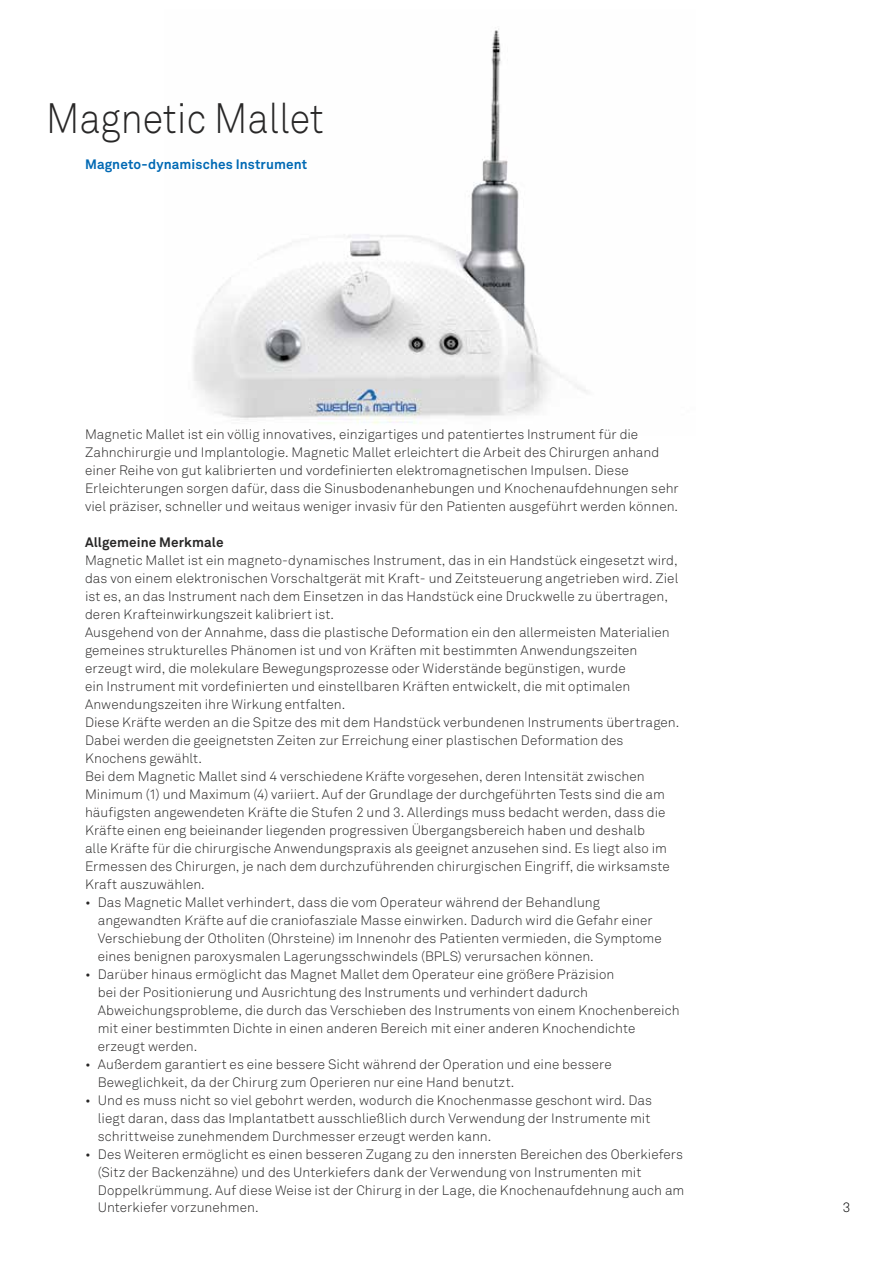
<style>
.page{position:relative;width:893px;height:1263px;background:#fff}
.page>*{position:absolute;margin:0;border:0;box-sizing:border-box;transform-origin:0 0}
.t1{font:42px "Akkurat Light Pro";color:#282727;scale:.9 1}
.t2{font:13.5px/18px "Akkurat Light Pro";letter-spacing:.005em;color:#282727}
.t3{font:700 13.5px "Akkurat Pro";letter-spacing:.01em;color:#0069b4}
.t4{font:700 13.5px "Akkurat Pro";letter-spacing:.005em;color:#282727}
.t5{font:13.5px "Akkurat Light Pro";color:#000}
</style>
<div class="page">
<img style="left:193px;top:28px;width:393px;height:396px">
<h1 class="t1" style="left:46px;top:93px;width:310px">Magnetic Mallet</h1>
<p class="t3" style="left:85px;top:155px;width:224px">Magneto-dynamisches Instrument</p>
<p class="t2" style="left:85px;top:425px;width:595px">Magnetic Mallet ist ein völlig innovatives, einzigartiges und patentiertes Instrument für die Zahnchirurgie und Implantologie. Magnetic Mallet erleichtert die Arbeit des Chirurgen anhand einer Reihe von gut kalibrierten und vordefinierten elektromagnetischen Impulsen. Diese Erleichterungen sorgen dafür, dass die Sinusbodenanhebungen und Knochenaufdehnungen sehr viel präziser, schneller und weitaus weniger invasiv für den Patienten ausgeführt werden können.</p>
<p class="t4" style="left:85px;top:533px;width:140px">Allgemeine Merkmale</p>
<p class="t2" style="left:85px;top:551px;width:596px">Magnetic Mallet ist ein magneto-dynamisches Instrument, das in ein Handstück eingesetzt wird, das von einem elektronischen Vorschaltgerät mit Kraft- und Zeitsteuerung angetrieben wird. Ziel ist es, an das Instrument nach dem Einsetzen in das Handstück eine Druckwelle zu übertragen, deren Krafteinwirkungszeit kalibriert ist.<br>Ausgehend von der Annahme, dass die plastische Deformation ein den allermeisten Materialien gemeines strukturelles Phänomen ist und von Kräften mit bestimmten Anwendungszeiten erzeugt wird, die molekulare Bewegungsprozesse oder Widerstände begünstigen, wurde<br>ein Instrument mit vordefinierten und einstellbaren Kräften entwickelt, die mit optimalen Anwendungszeiten ihre Wirkung entfalten.<br>Diese Kräfte werden an die Spitze des mit dem Handstück verbundenen Instruments übertragen.<br>Dabei werden die geeignetsten Zeiten zur Erreichung einer plastischen Deformation des Knochens gewählt.<br>Bei dem Magnetic Mallet sind 4 verschiedene Kräfte vorgesehen, deren Intensität zwischen Minimum (1) und Maximum (4) variiert. Auf der Grundlage der durchgeführten Tests sind die am häufigsten angewendeten Kräfte die Stufen 2 und 3. Allerdings muss bedacht werden, dass die Kräfte einen eng beieinander liegenden progressiven Übergangsbereich haben und deshalb<br>alle Kräfte für die chirurgische Anwendungspraxis als geeignet anzusehen sind. Es liegt also im Ermessen des Chirurgen, je nach dem durchzuführenden chirurgischen Eingriff, die wirksamste Kraft auszuwählen.</p>
<p class="t2" style="left:98px;top:893px;width:565px;text-indent:-13px">• Das Magnetic Mallet verhindert, dass die vom Operateur während der Behandlung angewandten Kräfte auf die craniofasziale Masse einwirken. Dadurch wird die Gefahr einer Verschiebung der Otholiten (Ohrsteine) im Innenohr des Patienten vermieden, die Symptome eines benignen paroxysmalen Lagerungsschwindels (BPLS) verursachen können.</p>
<p class="t2" style="left:98px;top:965px;width:583px;text-indent:-13px">• Darüber hinaus ermöglicht das Magnet Mallet dem Operateur eine größere Präzision<br>bei der Positionierung und Ausrichtung des Instruments und verhindert dadurch Abweichungsprobleme, die durch das Verschieben des Instruments von einem Knochenbereich mit einer bestimmten Dichte in einen anderen Bereich mit einer anderen Knochendichte erzeugt werden.</p>
<p class="t2" style="left:98px;top:1055px;width:515px;text-indent:-13px">• Außerdem garantiert es eine bessere Sicht während der Operation und eine bessere<br>Beweglichkeit, da der Chirurg zum Operieren nur eine Hand benutzt.</p>
<p class="t2" style="left:98px;top:1091px;width:556px;text-align:justify;text-indent:-13px">• Und es muss nicht so viel gebohrt werden, wodurch die Knochenmasse geschont wird. Das liegt daran, dass das Implantatbett ausschließlich durch Verwendung der Instrumente mit schrittweise zunehmendem Durchmesser erzeugt werden kann.</p>
<p class="t2" style="left:98px;top:1145px;width:588px;text-indent:-13px">• Des Weiteren ermöglicht es einen besseren Zugang zu den innersten Bereichen des Oberkiefers (Sitz der Backenzähne) und des Unterkiefers dank der Verwendung von Instrumenten mit Doppelkrümmung. Auf diese Weise ist der Chirurg in der Lage, die Knochenaufdehnung auch am Unterkiefer vorzunehmen.</p>
<p class="t5" style="left:843px;top:1199px;width:9px">3</p>
</div>
